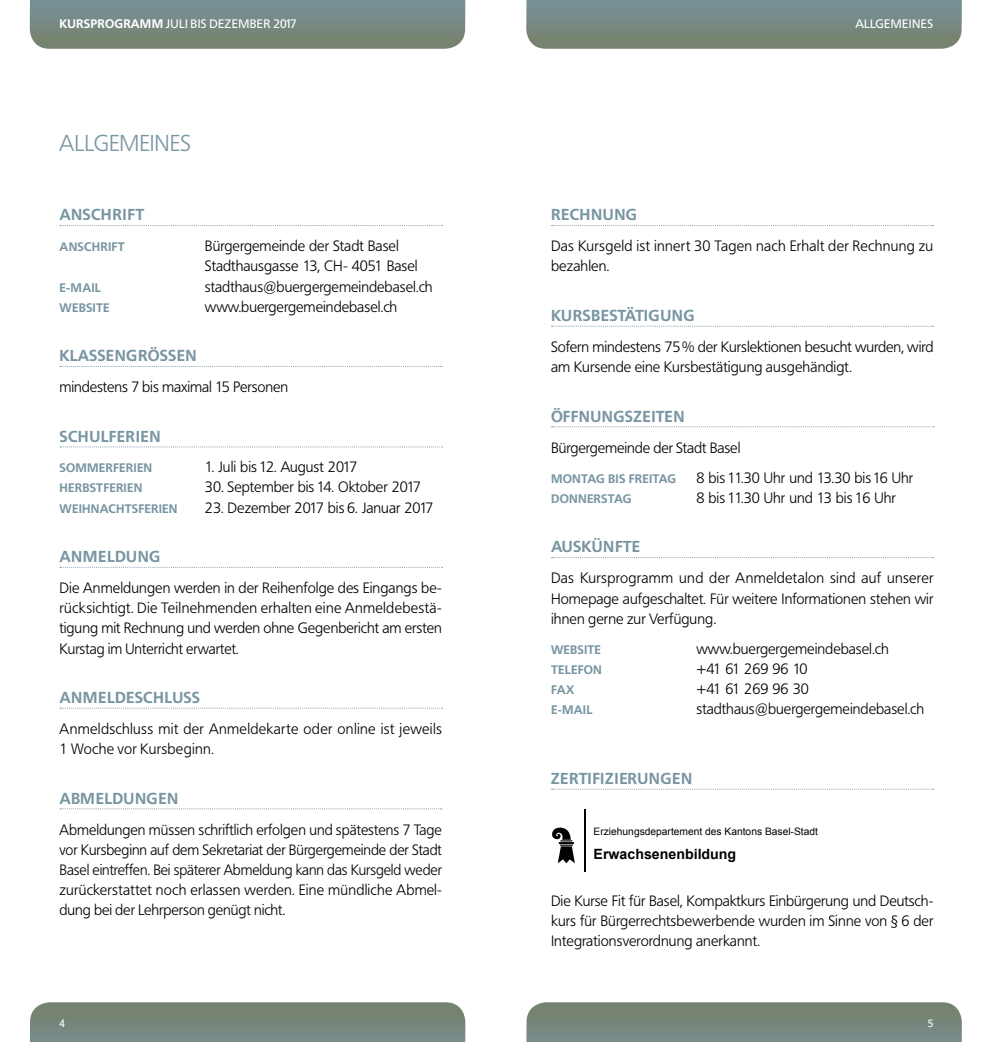
<style>
.page{position:relative;width:993px;height:1042px;background:#fff}
.page>*{position:absolute;margin:0;border:0;box-sizing:border-box;transform-origin:0 0}
.t1{font:300 22.75px "Frutiger BQ";color:#7895a2}
.Lauftext{font:700 15.75px "Frutiger BQ";letter-spacing:.02em;color:#7895a2}
.Lauftext-2{font:700 15.75px "Frutiger BQ";letter-spacing:.04em;color:#7895a2}
.Lauftext-3{font:300 14.88px/20.1px "Frutiger BQ";color:#000;text-align:justify}
.Lauftext-4{font:300 14.88px/20.1px "Frutiger BQ";letter-spacing:.02em;color:#000}
.Lauftext-5{font:300 14.88px "Frutiger BQ";letter-spacing:-.04em;color:#000}
.t2{font:700 14.17px "Arial";color:#000}
.t3{font:700 12.25px "Frutiger BQ";letter-spacing:.015em;color:#7895a2}
.Lauftext-6{font:12.25px "Frutiger BQ";letter-spacing:.035em;color:#fff}
.Lauftext-7{font:10.5px "Frutiger BQ";color:#fff}
.t4{font:10.15px "Arial";color:#000}
.s1{font-weight:700}
</style>
<div class="page">
<svg style="left:526px;top:1002px;width:435px;height:40px;background:#78887c"></svg>
<svg style="left:526px;top:0;width:435px;height:49px;background:#788a84"></svg>
<svg style="left:30px;top:0;width:435px;height:49px;background:#788a83"></svg>
<svg style="left:30px;top:1002px;width:435px;height:40px;background:#78887c"></svg>
<svg style="left:551px;top:225px;width:382px;height:1px"></svg>
<svg style="left:551px;top:326px;width:382px;height:1px"></svg>
<svg style="left:551px;top:426px;width:382px;height:1px"></svg>
<svg style="left:551px;top:557px;width:382px;height:1px"></svg>
<svg style="left:551px;top:789px;width:382px;height:1px"></svg>
<svg style="left:60px;top:225px;width:382px;height:1px"></svg>
<svg style="left:60px;top:366px;width:382px;height:1px"></svg>
<svg style="left:60px;top:446px;width:382px;height:1px"></svg>
<svg style="left:60px;top:567px;width:382px;height:1px"></svg>
<svg style="left:60px;top:708px;width:382px;height:1px"></svg>
<svg style="left:60px;top:808px;width:382px;height:1px"></svg>
<svg style="left:552px;top:827px;width:22px;height:36px"></svg>
<hr style="left:583px;top:809px;width:2px;height:63px;background:#000">
<p class="Lauftext-6" style="left:60px;top:17px;width:239px"><span class="s1">KURSPROGRAMM</span> JULI BIS DEZEMBER 2017</p>
<p class="t1" style="left:60px;top:130px;width:133px">ALLGEMEINES</p>
<p class="Lauftext-6" style="left:855px;top:16px;width:79px">ALLGEMEINES</p>
<p class="Lauftext" style="left:60px;top:205px;width:86px">ANSCHRIFT</p>
<p class="t3" style="left:60px;top:240px;width:67px">ANSCHRIFT</p>
<p class="Lauftext-3" style="left:205px;top:236px;width:195px">Bürgergemeinde der Stadt Basel</p>
<p class="Lauftext-3" style="left:205px;top:256px;width:214px">Stadthausgasse 13, CH- 4051 Basel</p>
<p class="t3" style="left:60px;top:280px;width:43px">E-MAIL</p>
<p class="Lauftext-3" style="left:205px;top:277px;width:229px">stadthaus@buergergemeindebasel.ch</p>
<p class="t3" style="left:60px;top:300px;width:51px">WEBSITE</p>
<p class="Lauftext-3" style="left:205px;top:297px;width:194px">www.buergergemeindebasel.ch</p>
<p class="Lauftext" style="left:60px;top:346px;width:139px">KLASSENGRÖSSEN</p>
<p class="Lauftext-3" style="left:60px;top:377px;width:230px">mindestens 7 bis maximal 15 Personen</p>
<p class="Lauftext-2" style="left:60px;top:427px;width:102px">SCHULFERIEN</p>
<p class="t3" style="left:60px;top:461px;width:94px">SOMMERFERIEN</p>
<p class="Lauftext-3" style="left:205px;top:457px;width:154px">1. Juli bis 12. August 2017</p>
<p class="t3" style="left:60px;top:481px;width:84px">HERBSTFERIEN</p>
<p class="Lauftext-3" style="left:205px;top:477px;width:217px">30. September bis 14. Oktober 2017</p>
<p class="t3" style="left:60px;top:501px;width:119px">WEIHNACHTSFERIEN</p>
<p class="Lauftext-3" style="left:205px;top:497px;width:229px">23. Dezember 2017 bis 6. Januar 2017</p>
<p class="Lauftext" style="left:60px;top:547px;width:102px">ANMELDUNG</p>
<p class="Lauftext-3" style="left:60px;top:578px;width:384px">Die Anmeldungen werden in der Reihenfolge des Eingangs be&shy;rücksichtigt. Die Teilnehmenden erhalten eine Anmeldebestä&shy;tigung mit Rechnung und werden ohne Gegenbericht am ersten Kurstag im Unterricht erwartet.</p>
<p class="Lauftext" style="left:60px;top:688px;width:142px">ANMELDESCHLUSS</p>
<p class="Lauftext-4" style="left:60px;top:719px;width:383px">Anmeldschluss mit der Anmeldekarte oder online ist jeweils<br>1 Woche vor Kursbeginn.</p>
<p class="Lauftext" style="left:60px;top:788px;width:120px">ABMELDUNGEN</p>
<p class="Lauftext-3" style="left:60px;top:819px;width:383px">Abmeldungen müssen schriftlich erfolgen und spätestens 7 Tage vor Kursbeginn auf dem Sekretariat der Bürgergemeinde der Stadt Basel eintreffen. Bei späterer Abmeldung kann das Kursgeld weder zurückerstattet noch erlassen werden. Eine mündliche Abmel&shy;dung bei der Lehrperson genügt nicht.</p>
<p class="t4" style="left:593px;top:824px;width:226px">Erziehungsdepartement des Kantons Basel-Stadt</p>
<p class="Lauftext-2" style="left:551px;top:205px;width:87px">RECHNUNG</p>
<p class="Lauftext-3" style="left:551px;top:236px;width:383px">Das Kursgeld ist innert 30 Tagen nach Erhalt der Rechnung zu bezahlen.</p>
<p class="Lauftext" style="left:551px;top:306px;width:145px">KURSBESTÄTIGUNG</p>
<p class="Lauftext-3" style="left:551px;top:337px;width:383px">Sofern mindestens 75% der Kurslektionen besucht wurden, wird am Kursende eine Kursbestätigung ausgehändigt.</p>
<p class="Lauftext" style="left:551px;top:407px;width:135px">ÖFFNUNGSZEITEN</p>
<p class="Lauftext-3" style="left:551px;top:438px;width:191px">Bürgergemeinde der Stadt Basel</p>
<p class="t3" style="left:551px;top:471px;width:127px">MONTAG BIS FREITAG</p>
<p class="Lauftext-3" style="left:696px;top:468px;width:218px">8 bis 11.30 Uhr und 13.30 bis 16 Uhr</p>
<p class="t3" style="left:551px;top:491px;width:82px">DONNERSTAG</p>
<p class="Lauftext-3" style="left:696px;top:488px;width:201px">8 bis 11.30 Uhr und 13 bis 16 Uhr</p>
<p class="Lauftext" style="left:551px;top:537px;width:90px">AUSKÜNFTE</p>
<p class="Lauftext-3" style="left:551px;top:568px;width:383px">Das Kursprogramm und der Anmeldetalon sind auf unserer Homepage aufgeschaltet. Für weitere Informationen stehen wir ihnen gerne zur Verfügung.</p>
<p class="t3" style="left:551px;top:642px;width:51px">WEBSITE</p>
<p class="Lauftext-3" style="left:696px;top:639px;width:194px">www.buergergemeindebasel.ch</p>
<p class="t3" style="left:551px;top:662px;width:52px">TELEFON</p>
<p class="Lauftext-5" style="left:696px;top:660px;width:113px">+41 61 269 96 10</p>
<p class="t3" style="left:551px;top:682px;width:25px">FAX</p>
<p class="Lauftext-3" style="left:696px;top:679px;width:114px">+41 61 269 96 30</p>
<p class="t3" style="left:551px;top:703px;width:43px">E-MAIL</p>
<p class="Lauftext-3" style="left:696px;top:699px;width:229px">stadthaus@buergergemeindebasel.ch</p>
<p class="Lauftext-2" style="left:551px;top:769px;width:142px">ZERTIFIZIERUNGEN</p>
<p class="t2" style="left:593px;top:845px;width:144px">Erwachsenenbildung</p>
<p class="Lauftext-3" style="left:551px;top:890px;width:383px">Die Kurse Fit für Basel, Kompaktkurs Einbürgerung und Deutsch&shy;kurs für Bürgerrechtsbewerbende wurden im Sinne von § 6 der Integrationsverordnung anerkannt.</p>
<p class="Lauftext-7" style="left:60px;top:1017px;width:7px">4</p>
<p class="Lauftext-7" style="left:927px;top:1017px;width:7px">5</p>
</div>
